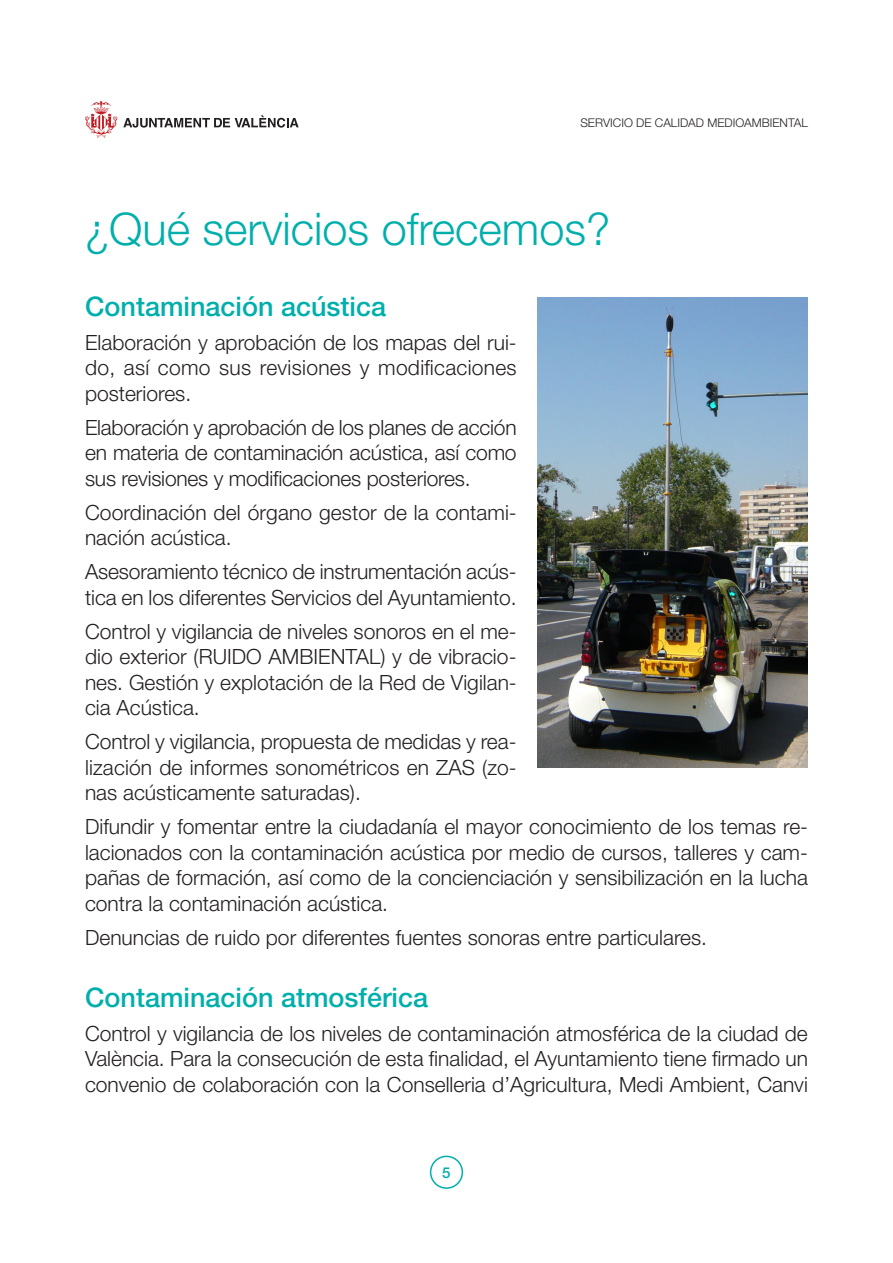
<style>
.page{position:relative;width:893px;height:1263px;background:#fff}
.page>*{position:absolute;margin:0;border:0;box-sizing:border-box;transform-origin:0 0}
.Titulo_de_seccion{font:300 45px "Helvetica Neue LT Pro";color:#00afab}
.Titular_de_parrafo{font:500 27px "Helvetica Neue LT Pro";color:#00afab}
.Texto_corrido{font:300 21px/25.5px "Helvetica Neue LT Pro";color:#231f20;text-align:justify}
.t1{font:500 15px "Helvetica Neue LT Pro";color:#00afab}
.t2{font:300 12px "Helvetica Neue LT Pro";color:#231f20}
</style>
<div class="page">
<svg style="left:85px;top:101px;width:32px;height:37px"></svg>
<svg style="left:123px;top:115px;width:176px;height:13px"></svg>
<div style="left:430px;top:1155px;width:33px;height:34px;border:2px solid #00afab;border-radius:50%"></div>
<img style="left:538px;top:298px;width:269px;height:469px">
<p class="t2" style="left:580px;top:116px;width:229px">SERVICIO DE CALIDAD MEDIOAMBIENTAL</p>
<p class="Titulo_de_seccion" style="left:85px;top:201px;width:527px">¿Qué servicios ofrecemos?</p>
<p class="Titular_de_parrafo" style="left:85px;top:290px;width:303px">Contaminación acústica</p>
<p class="Texto_corrido" style="left:85px;top:329px;width:433px">Elaboración y aprobación de los mapas del rui&shy;do, así como sus revisiones y modificaciones posteriores.</p>
<p class="Texto_corrido" style="left:85px;top:414px;width:433px">Elaboración y aprobación de los planes de acción en materia de contaminación acústica, así como sus revisiones y modificaciones posteriores.</p>
<p class="Texto_corrido" style="left:85px;top:499px;width:433px">Coordinación del órgano gestor de la contami&shy;nación acústica.</p>
<p class="Texto_corrido" style="left:85px;top:559px;width:433px">Asesoramiento técnico de instrumentación acús&shy;tica en los diferentes Servicios del Ayuntamiento.</p>
<p class="Texto_corrido" style="left:85px;top:618px;width:433px">Control y vigilancia de niveles sonoros en el me&shy;dio exterior (RUIDO AMBIENTAL) y de vibracio&shy;nes. Gestión y explotación de la Red de Vigilan&shy;cia Acústica.</p>
<p class="Texto_corrido" style="left:85px;top:729px;width:433px">Control y vigilancia, propuesta de medidas y rea&shy;lización de informes sonométricos en ZAS (zo&shy;nas acústicamente saturadas).</p>
<p class="Texto_corrido" style="left:85px;top:814px;width:724px">Difundir y fomentar entre la ciudadanía el mayor conocimiento de los temas re&shy;lacionados con la contaminación acústica por medio de cursos, talleres y cam&shy;pañas de formación, así como de la concienciación y sensibilización en la lucha contra la contaminación acústica.</p>
<p class="Texto_corrido" style="left:85px;top:924px;width:623px">Denuncias de ruido por diferentes fuentes sonoras entre particulares.</p>
<p class="Titular_de_parrafo" style="left:85px;top:981px;width:345px">Contaminación atmosférica</p>
<p class="Texto_corrido" style="left:85px;top:1020px;width:724px">Control y vigilancia de los niveles de contaminación atmosférica de la ciudad de València. Para la consecución de esta finalidad, el Ayuntamiento tiene firmado un convenio de colaboración con la Conselleria d’Agricultura, Medi Ambient, Canvi</p>
<p class="t1" style="left:442px;top:1163px;width:10px">5</p>
</div>
